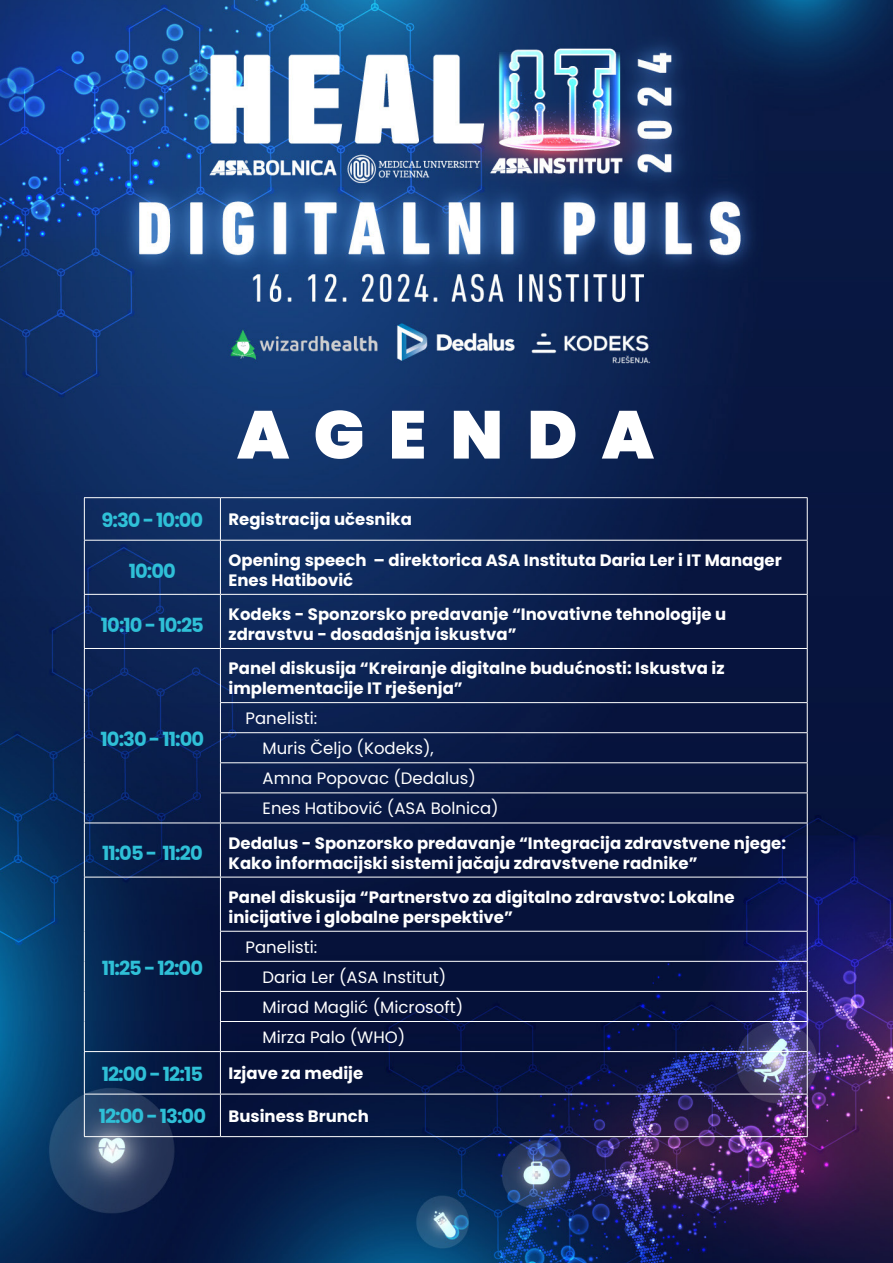
<style>
.page{position:relative;width:893px;height:1263px;background:#fff}
.page>*{position:absolute;margin:0;border:0;box-sizing:border-box;transform-origin:0 0}
.t1{font:900 67.5px "Poppins";letter-spacing:.36em;color:#fff}
.t2{font:700 19.5px "Poppins";letter-spacing:-.05em;color:#2fc0d7}
.t3{font:700 16.5px/19.8px "Poppins";color:#fff}
.t4{font:16.5px "Poppins";color:#fff}
</style>
<div class="page">
<img style="left:0;top:0;width:893px;height:1263px">
<hr style="left:84px;top:497px;width:136px;height:1px;background:#fff">
<hr style="left:220px;top:497px;width:588px;height:1px;background:#fff">
<hr style="left:84px;top:540px;width:136px;height:1px;background:#fff">
<hr style="left:220px;top:540px;width:588px;height:1px;background:#fff">
<hr style="left:84px;top:594px;width:136px;height:1px;background:#fff">
<hr style="left:220px;top:594px;width:588px;height:1px;background:#fff">
<hr style="left:84px;top:648px;width:136px;height:1px;background:#fff">
<hr style="left:220px;top:648px;width:588px;height:1px;background:#fff">
<hr style="left:220px;top:702px;width:588px;height:1px;background:#fff">
<hr style="left:220px;top:732px;width:588px;height:1px;background:#fff">
<hr style="left:220px;top:762px;width:588px;height:1px;background:#fff">
<hr style="left:220px;top:792px;width:588px;height:1px;background:#fff">
<hr style="left:84px;top:822px;width:136px;height:1px;background:#fff">
<hr style="left:220px;top:822px;width:588px;height:1px;background:#fff">
<hr style="left:84px;top:877px;width:136px;height:1px;background:#fff">
<hr style="left:220px;top:877px;width:588px;height:1px;background:#fff">
<hr style="left:220px;top:931px;width:588px;height:1px;background:#fff">
<hr style="left:220px;top:961px;width:588px;height:1px;background:#fff">
<hr style="left:220px;top:991px;width:588px;height:1px;background:#fff">
<hr style="left:220px;top:1021px;width:588px;height:1px;background:#fff">
<hr style="left:84px;top:1051px;width:136px;height:1px;background:#fff">
<hr style="left:220px;top:1051px;width:588px;height:1px;background:#fff">
<hr style="left:84px;top:1094px;width:136px;height:1px;background:#fff">
<hr style="left:220px;top:1094px;width:588px;height:1px;background:#fff">
<hr style="left:84px;top:1136px;width:136px;height:1px;background:#fff">
<hr style="left:220px;top:1136px;width:588px;height:1px;background:#fff">
<hr style="left:84px;top:498px;width:1px;height:42px;background:#fff">
<hr style="left:84px;top:541px;width:1px;height:53px;background:#fff">
<hr style="left:84px;top:595px;width:1px;height:53px;background:#fff">
<hr style="left:84px;top:649px;width:1px;height:54px;background:#fff">
<hr style="left:84px;top:703px;width:1px;height:30px;background:#fff">
<hr style="left:84px;top:733px;width:1px;height:30px;background:#fff">
<hr style="left:84px;top:763px;width:1px;height:30px;background:#fff">
<svg style="left:84px;top:793px;width:1px;height:29px"></svg>
<hr style="left:84px;top:823px;width:1px;height:54px;background:#fff">
<hr style="left:84px;top:877px;width:1px;height:54px;background:#fff">
<hr style="left:84px;top:931px;width:1px;height:30px;background:#fff">
<hr style="left:84px;top:961px;width:1px;height:30px;background:#fff">
<hr style="left:84px;top:991px;width:1px;height:30px;background:#fff">
<hr style="left:84px;top:1021px;width:1px;height:30px;background:#fff">
<hr style="left:84px;top:1052px;width:1px;height:42px;background:#fff">
<hr style="left:84px;top:1094px;width:1px;height:42px;background:#fff">
<hr style="left:220px;top:498px;width:1px;height:42px;background:#fff">
<hr style="left:807px;top:498px;width:1px;height:42px;background:#fff">
<hr style="left:220px;top:541px;width:1px;height:53px;background:#fff">
<hr style="left:807px;top:541px;width:1px;height:53px;background:#fff">
<hr style="left:220px;top:595px;width:1px;height:53px;background:#fff">
<hr style="left:807px;top:595px;width:1px;height:53px;background:#fff">
<hr style="left:220px;top:649px;width:1px;height:53px;background:#fff">
<hr style="left:807px;top:649px;width:1px;height:53px;background:#fff">
<svg style="left:220px;top:703px;width:1px;height:119px"></svg>
<svg style="left:807px;top:703px;width:1px;height:119px"></svg>
<hr style="left:220px;top:823px;width:1px;height:54px;background:#fff">
<hr style="left:807px;top:823px;width:1px;height:54px;background:#fff">
<hr style="left:220px;top:877px;width:1px;height:54px;background:#fff">
<hr style="left:807px;top:877px;width:1px;height:54px;background:#fff">
<svg style="left:220px;top:932px;width:1px;height:119px"></svg>
<svg style="left:807px;top:932px;width:1px;height:119px"></svg>
<hr style="left:220px;top:1052px;width:1px;height:42px;background:#fff">
<hr style="left:807px;top:1052px;width:1px;height:42px;background:#fff">
<hr style="left:220px;top:1094px;width:1px;height:42px;background:#fff">
<hr style="left:807px;top:1094px;width:1px;height:42px;background:#fff">
<p class="t1" style="left:237px;top:396px;width:418px">AGENDA</p>
<p class="t2" style="left:101px;top:509px;width:103px">9:30 - 10:00</p>
<p class="t3" style="left:229px;top:510px;width:185px">Registracija učesnika</p>
<p class="t2" style="left:129px;top:559px;width:49px">10:00</p>
<p class="t3" style="left:229px;top:550px;width:555px">Opening speech – direktorica ASA Instituta Daria Ler i IT Manager<br>Enes Hatibović</p>
<p class="t2" style="left:101px;top:613px;width:104px">10:10 - 10:25</p>
<p class="t3" style="left:229px;top:605px;width:499px">Kodeks - Sponzorsko predavanje “Inovativne tehnologije u zdravstvu - dosadašnja iskustva”</p>
<p class="t2" style="left:101px;top:728px;width:105px">10:30 - 11:00</p>
<p class="t3" style="left:229px;top:659px;width:498px">Panel diskusija “Kreiranje digitalne budućnosti: Iskustva iz implementacije IT rješenja”</p>
<p class="t4" style="left:246px;top:709px;width:73px">Panelisti:</p>
<p class="t4" style="left:263px;top:739px;width:173px">Muris Čeljo (Kodeks),</p>
<p class="t4" style="left:263px;top:769px;width:215px">Amna Popovac (Dedalus)</p>
<p class="t4" style="left:263px;top:799px;width:238px">Enes Hatibović (ASA Bolnica)</p>
<p class="t2" style="left:102px;top:842px;width:102px">11:05 - 11:20</p>
<p class="t3" style="left:229px;top:833px;width:559px">Dedalus - Sponzorsko predavanje “Integracija zdravstvene njege:<br>Kako informacijski sistemi jačaju zdravstvene radnike”</p>
<p class="t2" style="left:102px;top:956px;width:103px">11:25 - 12:00</p>
<p class="t3" style="left:229px;top:887px;width:507px">Panel diskusija “Partnerstvo za digitalno zdravstvo: Lokalne inicijative i globalne perspektive”</p>
<p class="t4" style="left:246px;top:937px;width:73px">Panelisti:</p>
<p class="t4" style="left:263px;top:967px;width:185px">Daria Ler (ASA Institut)</p>
<p class="t4" style="left:263px;top:998px;width:202px">Mirad Maglić (Microsoft)</p>
<p class="t4" style="left:263px;top:1028px;width:144px">Mirza Palo (WHO)</p>
<p class="t2" style="left:102px;top:1063px;width:103px">12:00 - 12:15</p>
<p class="t3" style="left:229px;top:1064px;width:136px">Izjave za medije</p>
<p class="t2" style="left:99px;top:1105px;width:109px">12:00 - 13:00</p>
<p class="t3" style="left:229px;top:1106px;width:142px">Business Brunch</p>
</div>
